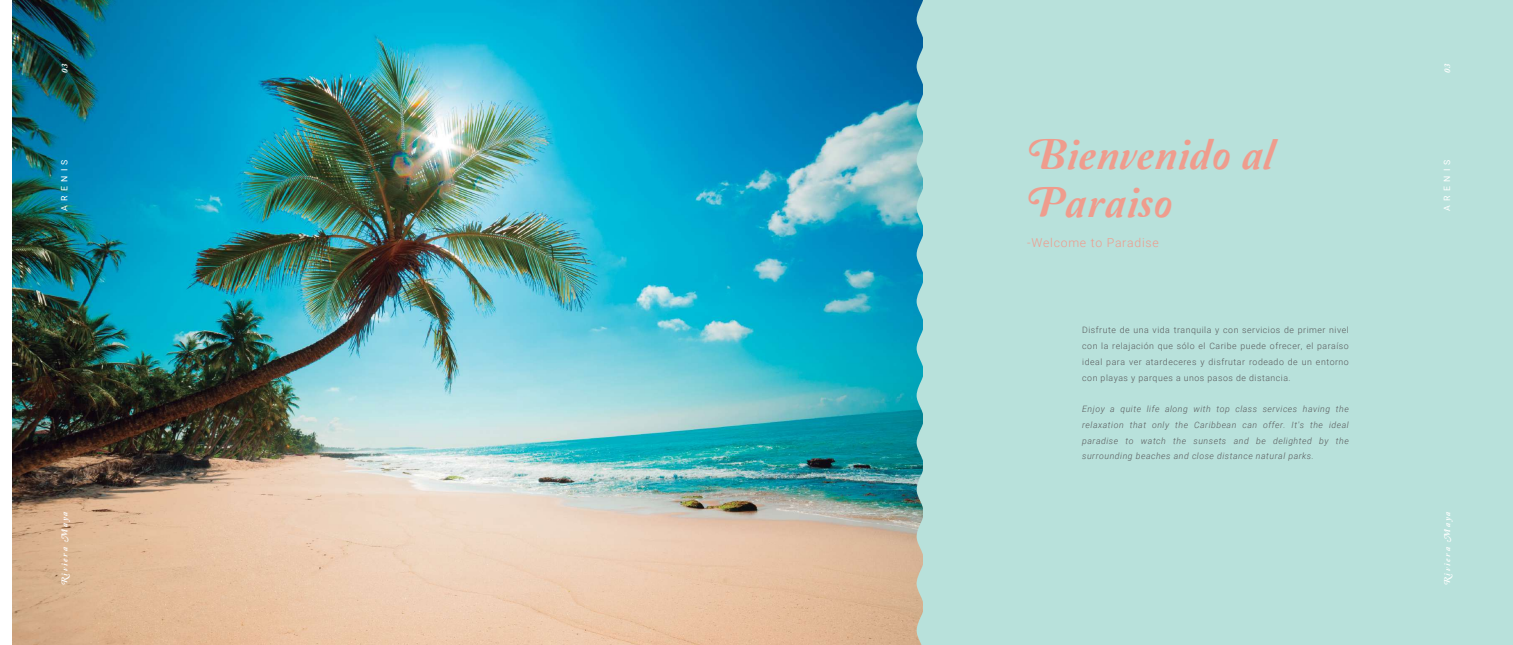
<style>
.page{position:relative;width:1513px;height:645px;background:#fff}
.page>*{position:absolute;margin:0;border:0;box-sizing:border-box;transform-origin:0 0}
.t1{font:44.71px/48.1px "Amperzand";letter-spacing:.02em;color:#ef9c8d}
.t2{font:300 12.25px "Roboto";letter-spacing:.06em;color:#ef9c8d}
.t3{font:300 8.75px/15.8px "Roboto";letter-spacing:.06em;color:#58595b;text-align:justify}
.t4{font:italic 300 8.75px/15.8px "Roboto";letter-spacing:.06em;color:#58595b;text-align:justify}
.t5{font:8.75px "Amperzand";letter-spacing:.135em;color:#fff}
.t6{font:8.75px "Roboto";letter-spacing:.48em;color:#fff}
</style>
<div class="page">
<img style="left:12px;top:0;width:905px;height:645px">
<div style="left:924px;top:0;width:589px;height:645px;background:#b8e1db"></div>
<svg style="left:917px;top:0;width:7px;height:645px;background:#81bec3"></svg>
<p class="t5" style="left:60px;top:73px;width:11px;rotate:-90deg">03</p>
<p class="t6" style="left:58px;top:211px;width:52px;rotate:-90deg">ARENIS</p>
<p class="t5" style="left:60px;top:585px;width:75px;rotate:-90deg">Riviera Maya</p>
<h1 class="t1" style="left:1027px;top:133px;width:248px">Bienvenido al<br>Paraiso</h1>
<h2 class="t2" style="left:1027px;top:234px;width:133px">-Welcome to Paradise</h2>
<p class="t3" style="left:1082px;top:322px;width:268px">Disfrute de una vida tranquila y con servicios de primer nivel con la relajación que sólo el Caribe puede ofrecer, el paraíso ideal para ver atardeceres y disfrutar rodeado de un entorno con playas y parques a unos pasos de distancia.</p>
<p class="t4" style="left:1082px;top:401px;width:268px">Enjoy a quite life along with top class services having the relaxation that only the Caribbean can offer. It's the ideal paradise to watch the sunsets and be delighted by the surrounding beaches and close distance natural parks.</p>
<p class="t5" style="left:1443px;top:73px;width:11px;rotate:-90deg">03</p>
<p class="t6" style="left:1441px;top:211px;width:52px;rotate:-90deg">ARENIS</p>
<p class="t5" style="left:1443px;top:585px;width:75px;rotate:-90deg">Riviera Maya</p>
</div>
